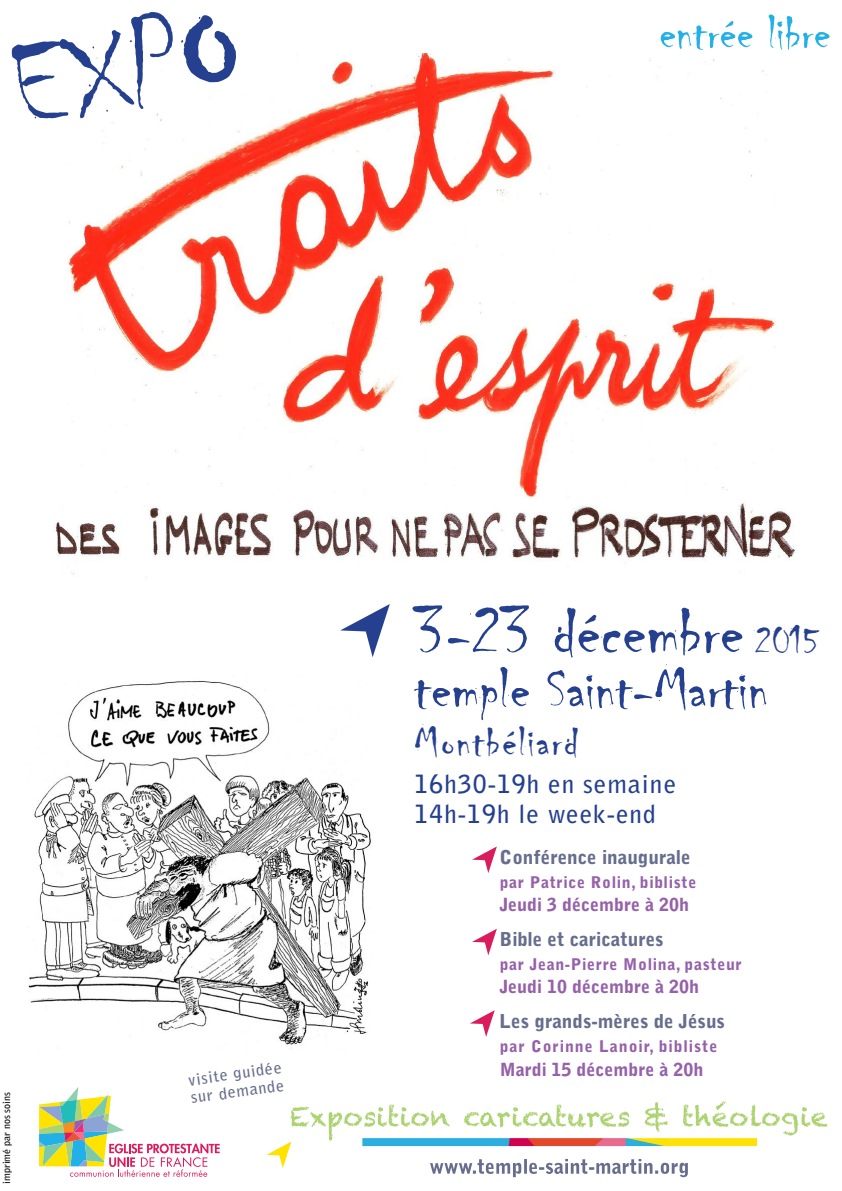
<style>
.page{position:relative;width:842px;height:1191px;background:#fff}
.page>*{position:absolute;margin:0;border:0;box-sizing:border-box;transform-origin:0 0}
.t1{font:71px "Chiller";color:#25408f}
.t2{font:60px "Chiller";color:#25408f}
.t3{font:50px "Chiller";color:#23b0e6}
.t4{font:43px "Chiller";letter-spacing:.04em;color:#25408f}
.t5{font:700 25px/30px "Bell Gothic Std";letter-spacing:.04em;color:#25408f}
.t6{font:900 19px "Bell Gothic Std";color:#666d8d}
.t7{font:900 18px "Bell Gothic Std";color:#9561a9}
.t8{font:900 16px "Bell Gothic Std";letter-spacing:.04em;color:#9561a9}
.t9{font:900 16px "Bell Gothic Std";letter-spacing:.06em;color:#9561a9}
.t10{font:700 16px/18px "Bell Gothic Std";color:#666d8d}
.t11{font:700 10px "Bell Gothic Std";color:#000}
.s1{font-size:40px}
</style>
<div class="page">
<img style="left:28px;top:680px;width:343px;height:368px">
<img style="left:55px;top:498px;width:740px;height:77px">
<img style="left:68px;top:54px;width:708px;height:444px">
<svg style="left:12px;top:12px;width:224px;height:106px"></svg>
<svg style="left:39px;top:1087px;width:181px;height:89px"></svg>
<svg style="left:266px;top:1100px;width:561px;height:77px"></svg>
<img style="left:362px;top:1137px;width:394px;height:10px">
<svg style="left:472px;top:846px;width:25px;height:27px"></svg>
<svg style="left:472px;top:928px;width:25px;height:27px"></svg>
<svg style="left:470px;top:1010px;width:25px;height:27px"></svg>
<svg style="left:340px;top:604px;width:50px;height:53px"></svg>
<h3 class="t3" style="left:659px;top:6px;width:173px">entrée libre</h3>
<p class="t11" style="left:1px;top:1183px;width:93px;rotate:-90deg">imprimé par nos soins</p>
<p class="t10" style="left:187px;top:1071px;width:96px;rotate:-8deg">visite guidée sur demande</p>
<h1 class="t1" style="left:415px;top:593px;width:407px">3-23 décembre <span class="s1">2015</span></h1>
<h2 class="t2" style="left:415px;top:656px;width:356px">temple Saint-Martin</h2>
<h3 class="t4" style="left:415px;top:719px;width:165px">Montbéliard</h3>
<h3 class="t5" style="left:415px;top:769px;width:263px">16h30-19h en semaine<br>14h-19h le week-end</h3>
<p class="t6" style="left:482px;top:846px;width:211px">• Conférence inaugurale</p>
<p class="t8" style="left:500px;top:872px;width:198px">par Patrice Rolin, bibliste</p>
<p class="t7" style="left:500px;top:894px;width:191px">Jeudi 3 décembre à 20h</p>
<p class="t6" style="left:482px;top:928px;width:184px">• Bible et caricatures</p>
<p class="t8" style="left:500px;top:954px;width:244px">par Jean-Pierre Molina, pasteur</p>
<p class="t7" style="left:500px;top:976px;width:201px">Jeudi 10 décembre à 20h</p>
<p class="t6" style="left:482px;top:1010px;width:245px">• Les grands-mères de Jésus</p>
<p class="t9" style="left:500px;top:1036px;width:219px">par Corinne Lanoir, bibliste</p>
<p class="t7" style="left:500px;top:1058px;width:205px">Mardi 15 décembre à 20h</p>
</div>
